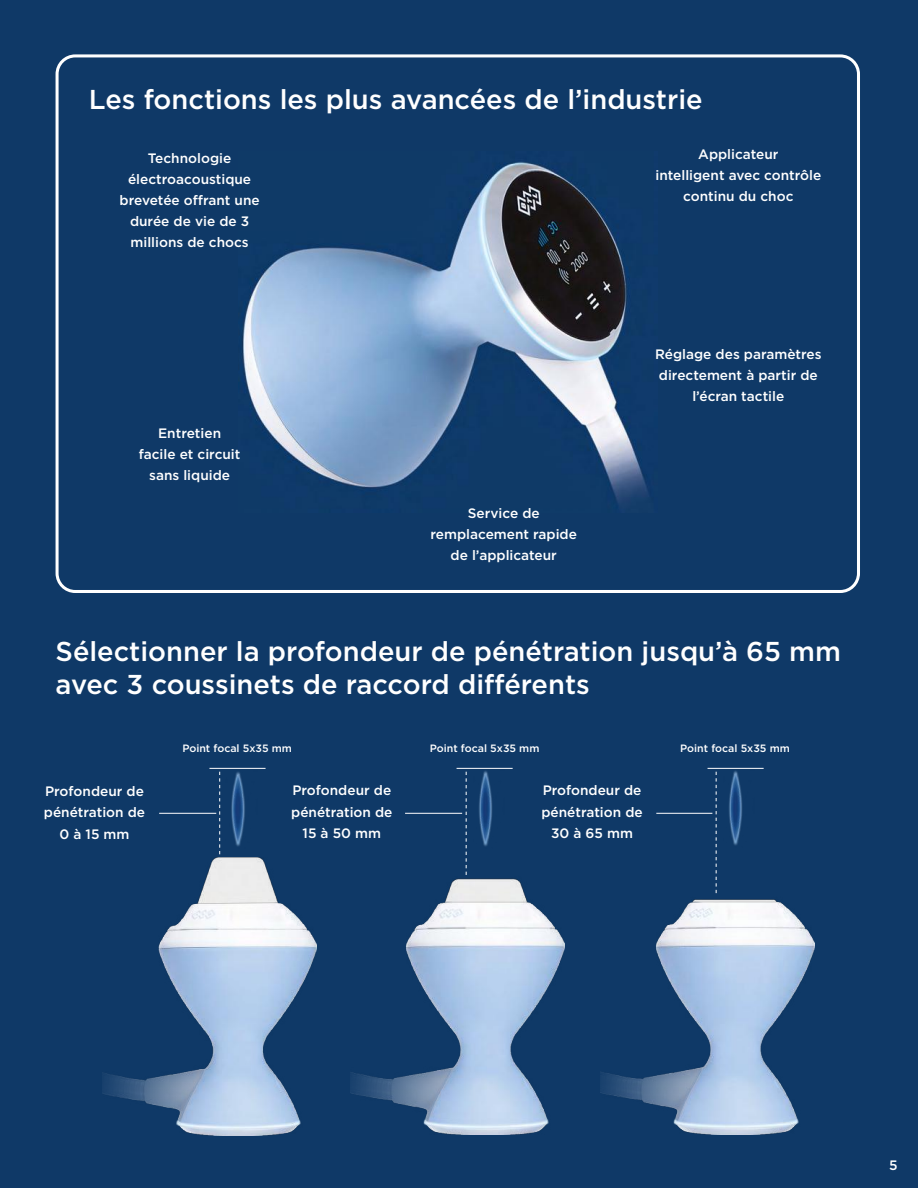
<style>
.page{position:relative;width:918px;height:1188px;background:#0f3967}
.page>*{position:absolute;margin:0;border:0;box-sizing:border-box;transform-origin:0 0}
.t1{font:500 27.3px/33.3px "Gotham";color:#fff}
.t2{font:500 13.65px/21.1px "Gotham";color:#fff;text-align:center}
.t3{font:500 10.65px "Gotham";color:#fff}
</style>
<div class="page">
<img style="left:242px;top:162px;width:407px;height:343px">
<img style="left:103px;top:857px;width:214px;height:279px">
<img style="left:350px;top:872px;width:214px;height:262px">
<img style="left:600px;top:893px;width:214px;height:242px">
<img style="left:219px;top:771px;width:26px;height:77px">
<img style="left:465px;top:771px;width:27px;height:77px">
<img style="left:715px;top:771px;width:27px;height:77px">
<svg style="left:716px;top:772px;width:1px;height:121px"></svg>
<svg style="left:466px;top:772px;width:1px;height:103px"></svg>
<svg style="left:219px;top:772px;width:1px;height:82px"></svg>
<hr style="left:159px;top:813px;width:57px;height:1px;background:#fff">
<hr style="left:405px;top:813px;width:57px;height:1px;background:#fff">
<hr style="left:656px;top:813px;width:56px;height:1px;background:#fff">
<hr style="left:708px;top:768px;width:56px;height:1px;background:#fff">
<hr style="left:457px;top:768px;width:56px;height:1px;background:#fff">
<hr style="left:209px;top:768px;width:57px;height:1px;background:#fff">
<div style="left:56px;top:54px;width:804px;height:539px;border:3px solid #fff;border-radius:18px"></div>
<h1 class="t1" style="left:89px;top:82px;width:615px">Les fonctions les plus avancées de l’industrie</h1>
<p class="t2" style="left:655px;top:143px;width:167px">Applicateur<br>intelligent avec contrôle continu du choc</p>
<p class="t2" style="left:120px;top:147px;width:142px">Technologie électroacoustique brevetée offrant une durée de vie de 3 millions de chocs</p>
<p class="t2" style="left:139px;top:422px;width:103px">Entretien facile et circuit sans liquide</p>
<p class="t2" style="left:431px;top:502px;width:148px">Service de remplacement rapide de l’applicateur</p>
<p class="t2" style="left:655px;top:343px;width:168px">Réglage des paramètres directement à partir de l’écran tactile</p>
<h1 class="t1" style="left:56px;top:634px;width:787px">Sélectionner la profondeur de pénétration jusqu’à 65 mm avec 3 coussinets de raccord différents</h1>
<p class="t2" style="left:44px;top:781px;width:103px">Profondeur de pénétration de<br>0 à 15 mm</p>
<p class="t3" style="left:182px;top:741px;width:111px">Point focal 5x35 mm</p>
<p class="t2" style="left:291px;top:780px;width:103px">Profondeur de pénétration de<br>15 à 50 mm</p>
<p class="t3" style="left:430px;top:741px;width:111px">Point focal 5x35 mm</p>
<p class="t2" style="left:541px;top:780px;width:103px">Profondeur de pénétration de<br>30 à 65 mm</p>
<p class="t3" style="left:680px;top:741px;width:111px">Point focal 5x35 mm</p>
<p class="t2" style="left:889px;top:1155px;width:10px">5</p>
</div>
